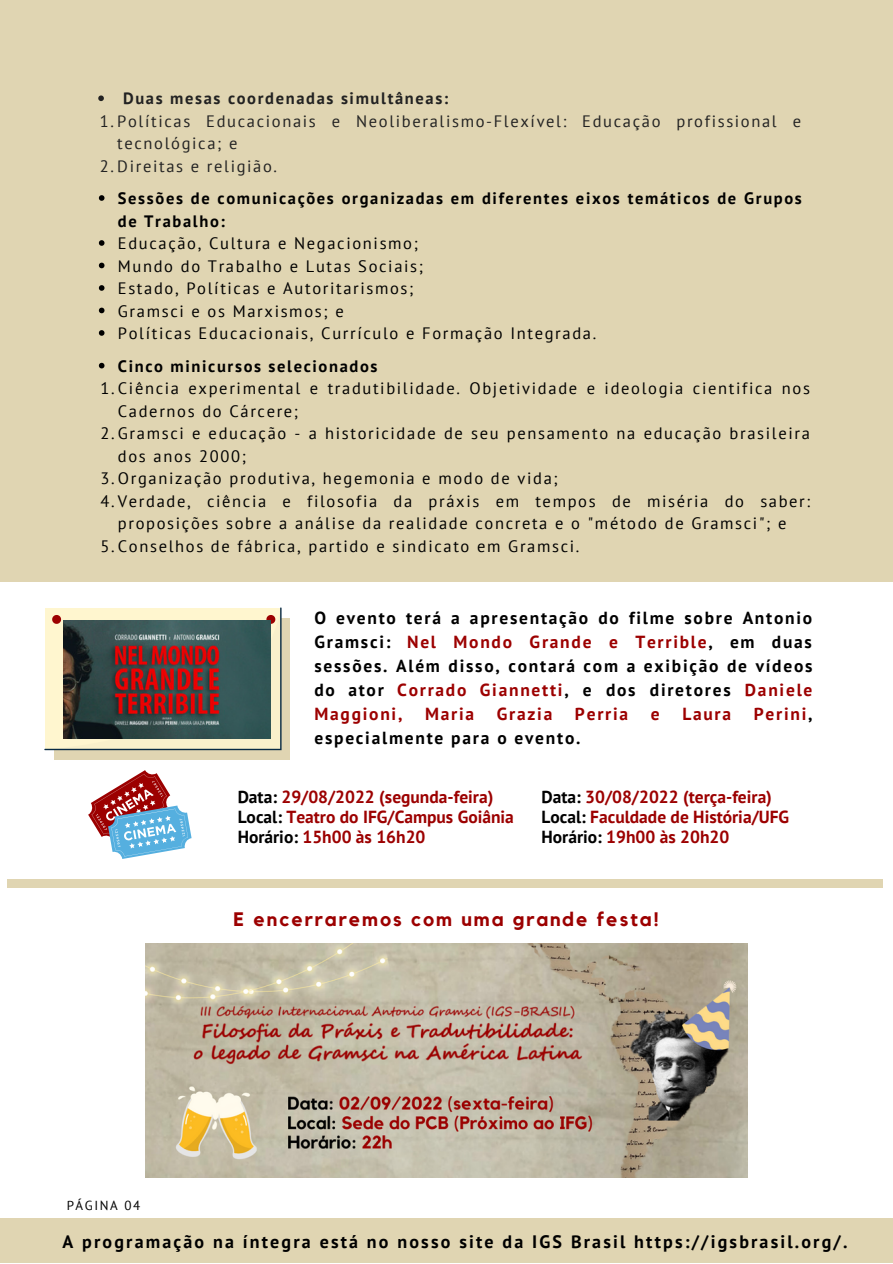
<style>
.page{position:relative;width:893px;height:1264px;background:#fff}
.page>*{position:absolute;margin:0;border:0;box-sizing:border-box;transform-origin:0 0}
.t1{font:700 19.5px "Kollektif";letter-spacing:.1em;color:#9c0000}
.t2{font:700 18px "PT Sans";letter-spacing:.12em;color:#000}
.t3{font:700 17.4px/24px "PT Sans";letter-spacing:.1em;color:#000;text-align:justify}
.t4{font:700 17.4px/20.2px "PT Sans";color:#9c0000}
.t5{font:16.5px/22.5px "PT Sans";letter-spacing:.1em;color:#000}
.t6{font:700 16.5px/22.5px "PT Sans";letter-spacing:.1em;color:#000}
.t7{font:16.5px "PT Sans";letter-spacing:.1em;color:#222}
.t8{font:700 16.5px "PT Sans";letter-spacing:.1em;color:#222}
.t9{font:13.05px "PT Sans";letter-spacing:.12em;color:#000}
.s1{color:#9c0000}
.s2{color:#000}
</style>
<div class="page">
<div style="left:0;top:0;width:892px;height:582px;background:#e0d5b2"></div>
<div style="left:54px;top:619px;width:235px;height:141px;background:#e0d5b2"></div>
<svg style="left:44px;top:607px;width:237px;height:143px"></svg>
<svg style="left:88px;top:770px;width:103px;height:89px"></svg>
<img style="left:64px;top:620px;width:206px;height:118px">
<img style="left:145px;top:943px;width:602px;height:234px">
<div style="left:0;top:1218px;width:892px;height:44px;background:#e0d5b2"></div>
<div style="left:7px;top:879px;width:875px;height:9px;background:#e0d5b2"></div>
<svg style="left:99px;top:363px;width:5px;height:5px"></svg>
<svg style="left:99px;top:195px;width:5px;height:6px"></svg>
<svg style="left:99px;top:240px;width:5px;height:6px"></svg>
<svg style="left:99px;top:263px;width:5px;height:5px"></svg>
<svg style="left:99px;top:285px;width:5px;height:6px"></svg>
<svg style="left:99px;top:307px;width:5px;height:6px"></svg>
<svg style="left:99px;top:330px;width:5px;height:6px"></svg>
<svg style="left:98px;top:95px;width:6px;height:6px"></svg>
<p class="t8" style="left:123px;top:88px;width:327px">Duas mesas coordenadas simultâneas:</p>
<p class="t7" style="left:100px;top:110px;width:702px">1.Políticas Educacionais e Neoliberalismo-Flexível: Educação profissional e</p>
<p class="t7" style="left:117px;top:133px;width:122px">tecnológica; e</p>
<p class="t7" style="left:100px;top:155px;width:179px">2.Direitas e religião.</p>
<p class="t6" style="left:118px;top:187px;width:685px">Sessões de comunicações organizadas em diferentes eixos temáticos de Grupos de Trabalho:</p>
<p class="t5" style="left:118px;top:232px;width:480px">Educação, Cultura e Negacionismo;<br>Mundo do Trabalho e Lutas Sociais;<br>Estado, Políticas e Autoritarismos;<br>Gramsci e os Marxismos; e<br>Políticas Educacionais, Currículo e Formação Integrada.</p>
<p class="t6" style="left:118px;top:354px;width:261px">Cinco minicursos selecionados</p>
<p class="t5" style="left:100px;top:377px;width:711px">1.Ciência experimental e tradutibilidade. Objetividade e ideologia cientifica nos</p>
<p class="t5" style="left:118px;top:399px;width:182px">Cadernos do Cárcere;</p>
<p class="t5" style="left:100px;top:422px;width:710px">2.Gramsci e educação - a historicidade de seu pensamento na educação brasileira</p>
<p class="t5" style="left:118px;top:444px;width:129px">dos anos 2000;</p>
<p class="t5" style="left:100px;top:467px;width:459px">3.Organização produtiva, hegemonia e modo de vida;</p>
<p class="t5" style="left:100px;top:489px;width:711px">4.Verdade, ciência e filosofia da práxis em tempos de miséria do saber:</p>
<p class="t5" style="left:118px;top:512px;width:670px">proposições sobre a análise da realidade concreta e o "método de Gramsci"; e</p>
<p class="t5" style="left:100px;top:534px;width:480px">5.Conselhos de fábrica, partido e sindicato em Gramsci.</p>
<p class="t3" style="left:314px;top:605px;width:499px">O evento terá a apresentação do filme sobre Antonio Gramsci: <span class="s1">Nel Mondo Grande e Terrible</span>, em duas sessões. Além disso, contará com a exibição de vídeos do ator <span class="s1">Corrado Giannetti</span>, e dos diretores <span class="s1">Daniele Maggioni,</span></p>
<p class="t4" style="left:425px;top:703px;width:51px">Maria</p>
<p class="t4" style="left:497px;top:703px;width:57px">Grazia</p>
<p class="t4" style="left:575px;top:703px;width:55px">Perria</p>
<p class="t4" style="left:650px;top:703px;width:10px">e</p>
<p class="t4" style="left:682px;top:703px;width:50px">Laura</p>
<p class="t4" style="left:753px;top:703px;width:60px">Perini<span class="s2">,</span></p>
<p class="t3" style="left:314px;top:725px;width:267px">especialmente para o evento.</p>
<p class="t4" style="left:238px;top:786px;width:278px"><span class="s2">Data:</span> 29/08/2022 (segunda-feira)<br><span class="s2">Local:</span> Teatro do IFG/Campus Goiânia<br><span class="s2">Horário:</span> 15h00 às 16h20</p>
<p class="t4" style="left:541px;top:786px;width:249px"><span class="s2">Data:</span> 30/08/2022 (terça-feira)<br><span class="s2">Local:</span> Faculdade de História/UFG<br><span class="s2">Horário:</span> 19h00 às 20h20</p>
<p class="t1" style="left:233px;top:910px;width:427px">E encerraremos com uma grande festa!</p>
<p class="t9" style="left:67px;top:1196px;width:75px">PÁGINA 04</p>
<p class="t2" style="left:63px;top:1229px;width:786px">A programação na íntegra está no nosso site da IGS Brasil https://igsbrasil.org/.</p>
</div>
